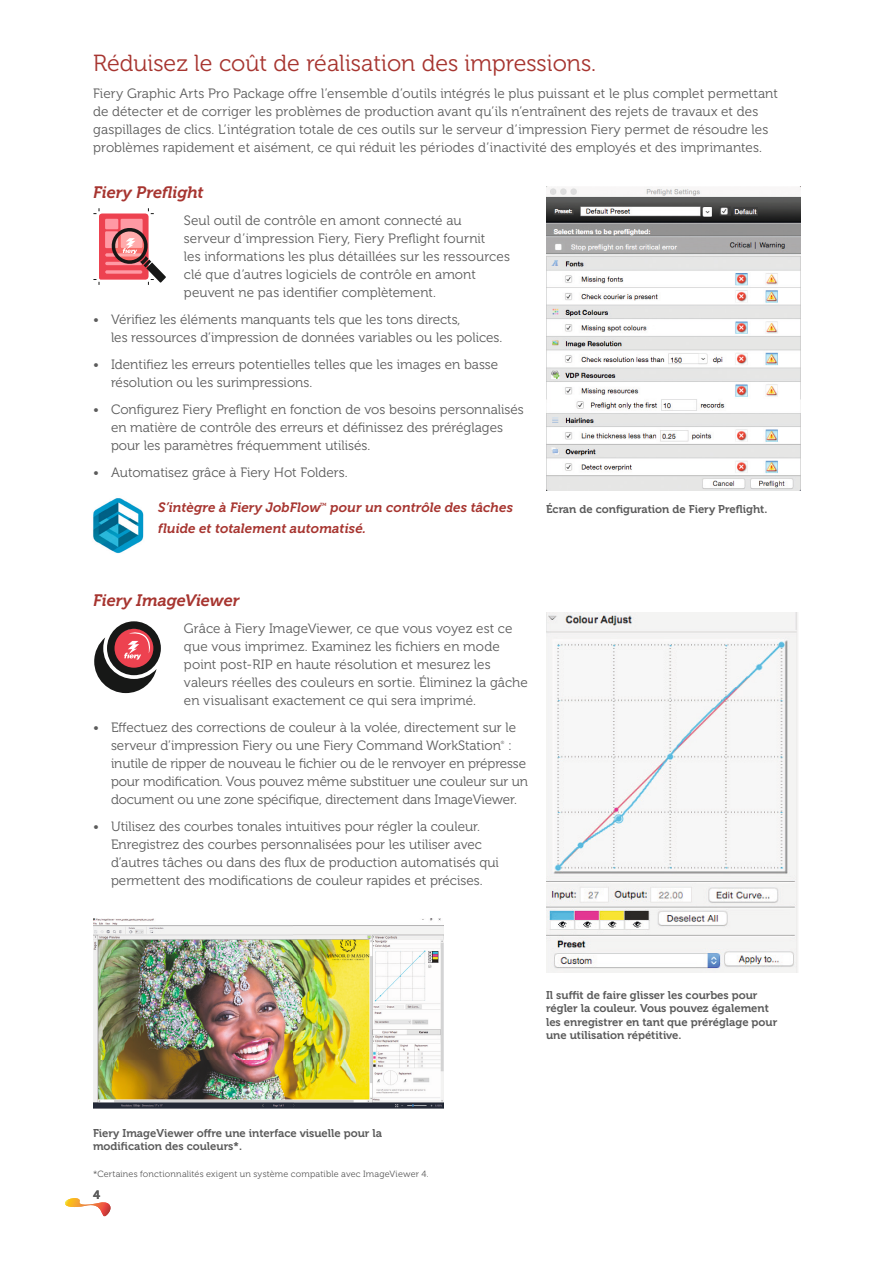
<style>
.page{position:relative;width:893px;height:1263px;background:#fff}
.page>*{position:absolute;margin:0;border:0;box-sizing:border-box;transform-origin:0 0}
.t1{font:23.25px "Museo 300";color:#a73530}
.t2{font:italic 16.5px "Museo 700";letter-spacing:-.005em;color:#a73530}
.t3{font:13.5px/18px "Museo 300";color:#5b5b5b}
.t4{font:italic 13.5px/21px "Museo 700";letter-spacing:.005em;color:#a73530}
.t5{font:12px "Museo 700";color:#5b5b5b}
.t6{font:11.25px/13.5px "Museo 700";color:#5b5b5b}
.t7{font:9px "Museo 300";letter-spacing:.02em;color:#5b5b5b}
.t8{font:italic 4.5px "Museo 700";color:#a73530}
.t9{font:4.5px "Museo 300";color:#5b5b5b}
</style>
<div class="page">
<svg style="left:65px;top:1198px;width:45px;height:19px"></svg>
<img style="left:546px;top:186px;width:254px;height:304px">
<svg style="left:94px;top:621px;width:67px;height:72px"></svg>
<svg style="left:93px;top:208px;width:73px;height:77px"></svg>
<img style="left:546px;top:612px;width:252px;height:360px">
<img style="left:93px;top:498px;width:51px;height:56px">
<img style="left:93px;top:918px;width:350px;height:190px">
<h1 class="t1" style="left:93px;top:51px;width:505px">Réduisez le coût de réalisation des impressions.</h1>
<p class="t3" style="left:93px;top:85px;width:686px">Fiery Graphic Arts Pro Package offre l’ensemble d’outils intégrés le plus puissant et le plus complet permettant de détecter et de corriger les problèmes de production avant qu’ils n’entraînent des rejets de travaux et des gaspillages de clics. L’intégration totale de ces outils sur le serveur d’impression Fiery permet de résoudre les problèmes rapidement et aisément, ce qui réduit les périodes d’inactivité des employés et des imprimantes.</p>
<p class="t2" style="left:93px;top:184px;width:112px">Fiery Preflight</p>
<p class="t3" style="left:184px;top:212px;width:328px">Seul outil de contrôle en amont connecté au serveur d’impression Fiery, Fiery Preflight fournit<br>les informations les plus détaillées sur les ressources clé que d’autres logiciels de contrôle en amont peuvent ne pas identifier complètement.</p>
<p class="t3" style="left:111px;top:311px;width:393px;text-indent:-18px">• Vérifiez les éléments manquants tels que les tons directs,<br>les ressources d’impression de données variables ou les polices.</p>
<p class="t3" style="left:111px;top:356px;width:389px;text-indent:-18px">• Identifiez les erreurs potentielles telles que les images en basse résolution ou les surimpressions.</p>
<p class="t3" style="left:111px;top:401px;width:414px;text-indent:-18px">• Configurez Fiery Preflight en fonction de vos besoins personnalisés en matière de contrôle des erreurs et définissez des préréglages pour les paramètres fréquemment utilisés.</p>
<p class="t3" style="left:93px;top:464px;width:256px">• Automatisez grâce à Fiery Hot Folders.</p>
<p class="t4" style="left:158px;top:497px;width:164px">S’intègre à Fiery JobFlow</p>
<p class="t8" style="left:320px;top:502px;width:8px">TM</p>
<p class="t4" style="left:158px;top:497px;width:356px;text-indent:172px">pour un contrôle des tâches fluide et totalement automatisé.</p>
<p class="t6" style="left:546px;top:502px;width:223px">Écran de configuration de Fiery Preflight.</p>
<p class="t2" style="left:93px;top:591px;width:148px">Fiery ImageViewer</p>
<p class="t3" style="left:184px;top:620px;width:345px">Grâce à Fiery ImageViewer, ce que vous voyez est ce que vous imprimez. Examinez les fichiers en mode point post-RIP en haute résolution et mesurez les valeurs réelles des couleurs en sortie. Éliminez la gâche en visualisant exactement ce qui sera imprimé.</p>
<p class="t3" style="left:93px;top:719px;width:425px;text-align:center">• Effectuez des corrections de couleur à la volée, directement sur le serveur d’impression Fiery ou une Fiery Command WorkStation</p>
<p class="t9" style="left:501px;top:740px;width:5px">®</p>
<p class="t3" style="left:111px;top:737px;width:418px;text-indent:397px">: inutile de ripper de nouveau le fichier ou de le renvoyer en prépresse pour modification. Vous pouvez même substituer une couleur sur un document ou une zone spécifique, directement dans ImageViewer.</p>
<p class="t3" style="left:111px;top:818px;width:389px;text-indent:-18px">• Utilisez des courbes tonales intuitives pour régler la couleur.<br>Enregistrez des courbes personnalisées pour les utiliser avec d’autres tâches ou dans des flux de production automatisés qui permettent des modifications de couleur rapides et précises.</p>
<p class="t6" style="left:93px;top:1126px;width:291px">Fiery ImageViewer offre une interface visuelle pour la modification des couleurs*.</p>
<p class="t7" style="left:93px;top:1169px;width:337px">*Certaines fonctionnalités exigent un système compatible avec ImageViewer 4.</p>
<p class="t5" style="left:93px;top:1188px;width:9px">4</p>
<p class="t6" style="left:546px;top:988px;width:233px">Il suffit de faire glisser les courbes pour régler la couleur. Vous pouvez également les enregistrer en tant que préréglage pour une utilisation répétitive.</p>
</div>
